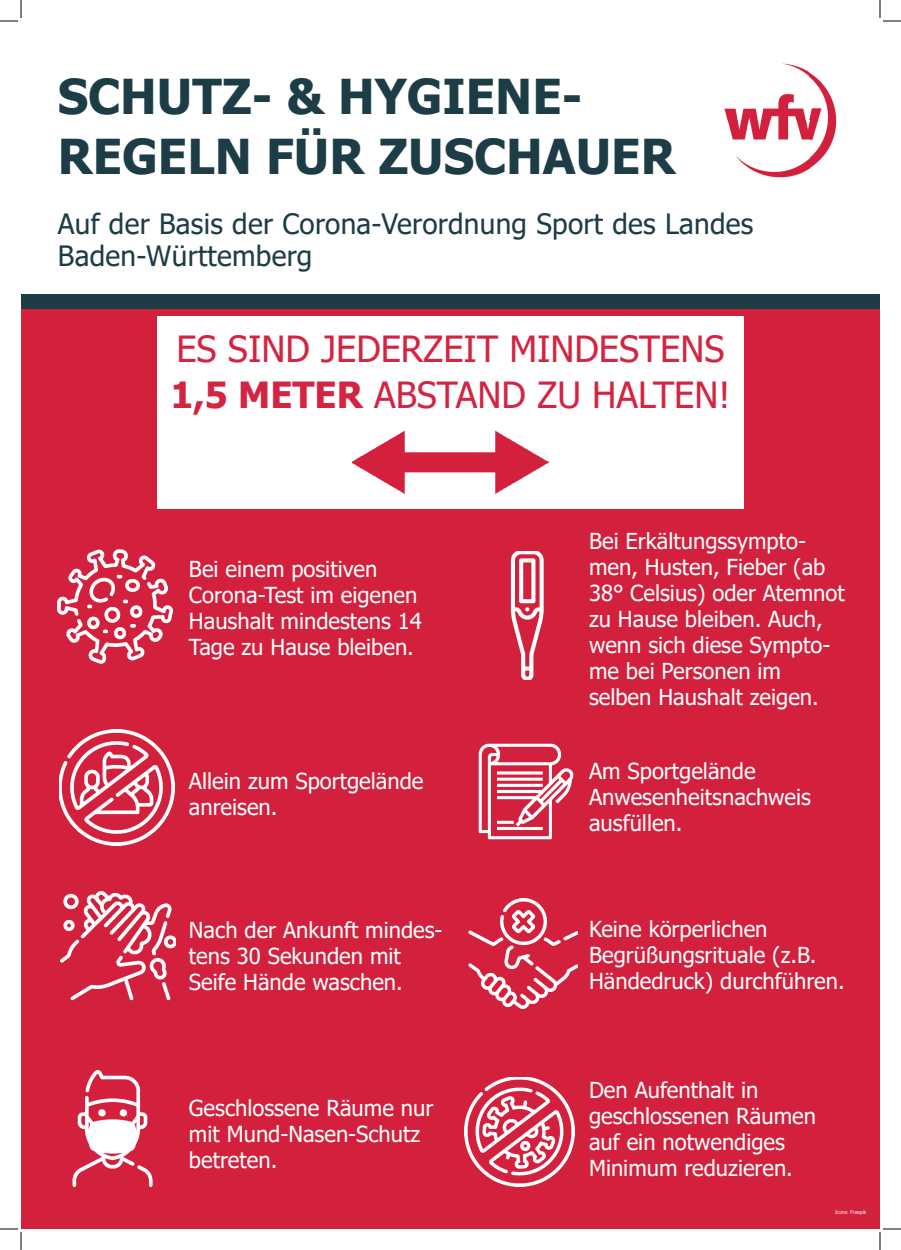
<style>
.page{position:relative;width:901px;height:1250px;background:#fff}
.page>*{position:absolute;margin:0;border:0;box-sizing:border-box;transform-origin:0 0}
.t1{font:700 48px/60px "Tahoma";color:#1c3c46}
.t2{font:36px/45.8px "Tahoma";color:#d42441}
.t3{font:28px/32px "Tahoma";letter-spacing:.01em;color:#1c3c46}
.t4{font:22px/26px "Tahoma";color:#fff}
.t5{font:5px "Tahoma";color:#fff}
.s1{font-weight:700}
</style>
<div class="page">
<div style="left:21px;top:295px;width:859px;height:14px;background:#1c3c46"></div>
<img style="left:724px;top:63px;width:113px;height:115px">
<div style="left:21px;top:309px;width:859px;height:920px;background:#d3203d"></div>
<div style="left:158px;top:316px;width:586px;height:192px;background:#fff"></div>
<img style="left:57px;top:549px;width:116px;height:115px">
<img style="left:510px;top:551px;width:34px;height:129px">
<img style="left:468px;top:899px;width:110px;height:109px">
<img style="left:59px;top:730px;width:115px;height:115px">
<img style="left:61px;top:891px;width:115px;height:110px">
<img style="left:465px;top:1077px;width:109px;height:109px">
<img style="left:72px;top:1070px;width:81px;height:116px">
<img style="left:478px;top:743px;width:96px;height:97px">
<img style="left:352px;top:430px;width:196px;height:64px">
<svg style="left:0;top:0;width:22px;height:22px"></svg>
<svg style="left:0;top:1228px;width:22px;height:22px"></svg>
<svg style="left:879px;top:0;width:22px;height:22px"></svg>
<svg style="left:879px;top:1228px;width:22px;height:22px"></svg>
<h1 class="t1" style="left:58px;top:68px;width:619px">SCHUTZ- &amp; HYGIENE-<br>REGELN FÜR ZUSCHAUER</h1>
<p class="t3" style="left:58px;top:209px;width:697px">Auf der Basis der Corona-Verordnung Sport des Landes<br>Baden-Württemberg</p>
<h2 class="t2" style="left:171px;top:328px;width:561px">ES SIND JEDERZEIT MINDESTENS<br><span class="s1">1,5 METER</span> ABSTAND ZU HALTEN!</h2>
<p class="t4" style="left:189px;top:557px;width:234px">Bei einem positiven<br>Corona-Test im eigenen<br>Haushalt mindestens 14<br>Tage zu Hause bleiben.</p>
<p class="t4" style="left:589px;top:529px;width:257px">Bei Erkältungssympto&shy;men, Husten, Fieber (ab<br>38° Celsius) oder Atemnot zu Hause bleiben. Auch, wenn sich diese Sympto&shy;me bei Personen im selben Haushalt zeigen.</p>
<p class="t4" style="left:189px;top:769px;width:236px">Allein zum Sportgelände anreisen.</p>
<p class="t4" style="left:589px;top:759px;width:223px">Am Sportgelände<br>Anwesenheitsnachweis ausfüllen.</p>
<p class="t4" style="left:189px;top:917px;width:255px">Nach der Ankunft mindes&shy;tens 30 Sekunden mit<br>Seife Hände waschen.</p>
<p class="t4" style="left:189px;top:1095px;width:246px">Geschlossene Räume nur mit Mund-Nasen-Schutz betreten.</p>
<p class="t4" style="left:589px;top:916px;width:257px">Keine körperlichen<br>Begrüßungsrituale (z.B.<br>Händedruck) durchführen.</p>
<p class="t4" style="left:589px;top:1078px;width:228px">Den Aufenthalt in geschlossenen Räumen auf ein notwendiges<br>Minimum reduzieren.</p>
<p class="t5" style="left:835px;top:1209px;width:33px">Icons: Freepik</p>
</div>
